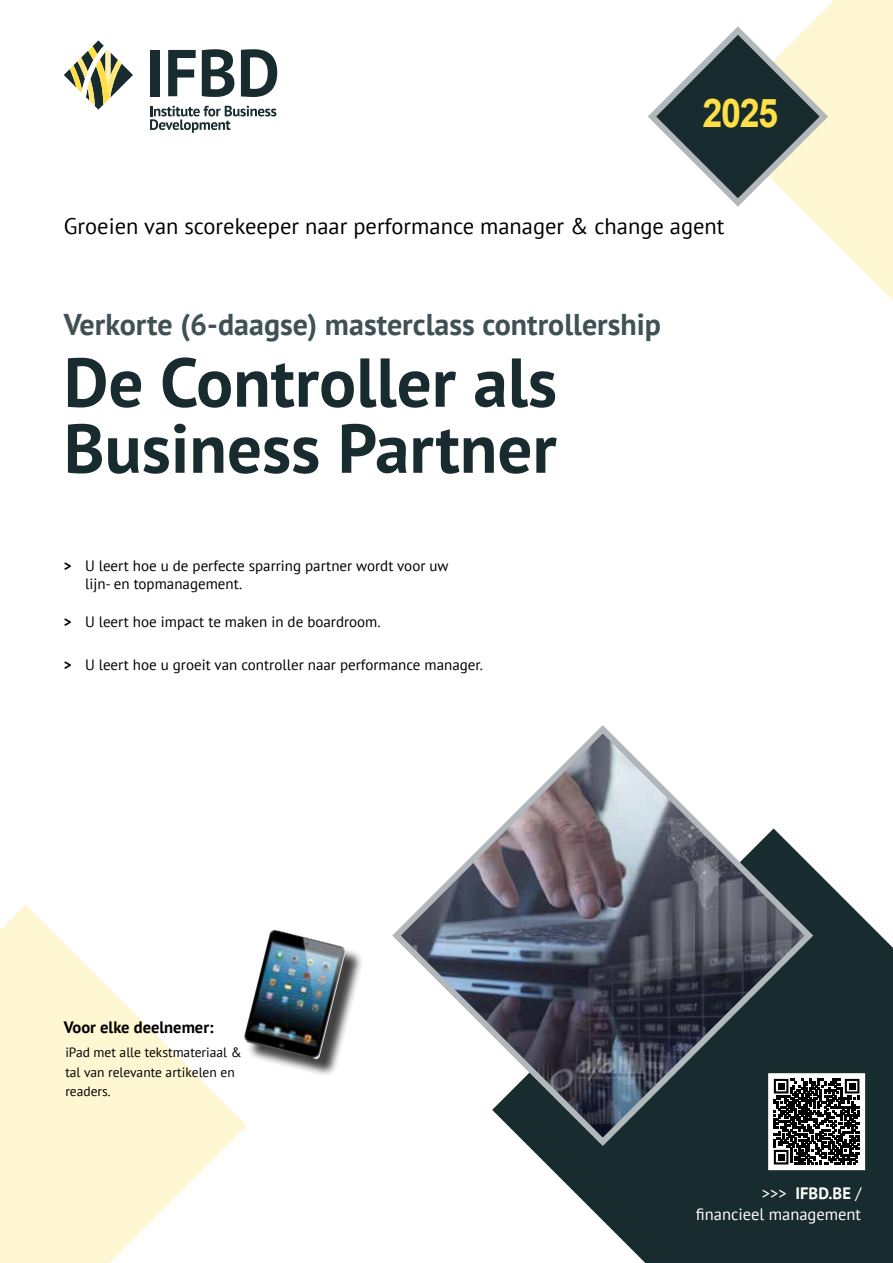
<style>
.page{position:relative;width:893px;height:1263px;background:#fff}
.page>*{position:absolute;margin:0;border:0;box-sizing:border-box;transform-origin:0 0}
.t1{font:700 69px/66px "PT Sans";color:#182b2e}
.t2{font:700 39.6px "Arial";color:#ffe147;scale:.91 1}
.t3{font:700 30px "PT Sans";color:#405156}
.t4{font:22.5px "PT Sans";color:#000}
.t5{font:16.5px/21px "PT Sans";color:#fff;text-align:right}
.t6{font:700 16.5px "PT Sans";color:#000}
.t7{font:15px/18px "PT Sans";color:#000}
.t8{font:13.5px/19.5px "PT Sans";color:#000}
.s1{font-weight:700}
</style>
<div class="page">
<svg style="left:803px;top:0;width:90px;height:301px;fill:#fff6d2"></svg>
<svg style="left:0;top:904px;width:247px;height:359px;fill:#fff6d2"></svg>
<svg style="left:648px;top:22px;width:184px;height:189px"></svg>
<svg style="left:532px;top:872px;width:361px;height:391px;fill:#182b2e"></svg>
<svg style="left:64px;top:40px;width:69px;height:70px"></svg>
<div style="left:150px;top:50px;width:9px;height:46px;background:#182b2e"></div>
<svg style="left:168px;top:50px;width:28px;height:46px"></svg>
<svg style="left:202px;top:49px;width:32px;height:48px"></svg>
<svg style="left:241px;top:49px;width:36px;height:48px"></svg>
<svg style="left:150px;top:106px;width:126px;height:27px"></svg>
<svg style="left:392px;top:725px;width:425px;height:425px"></svg>
<div style="left:770px;top:1075px;width:94px;height:94px;background:linear-gradient(to right,#fff,#fff)"></div>
<svg style="left:774px;top:1079px;width:85px;height:85px"></svg>
<div style="left:768px;top:1073px;width:97px;height:97px;border:3px solid #fff"></div>
<div style="left:247px;top:932px;width:117px;height:145px;background:#000;opacity:.75"></div>
<img style="left:243px;top:929px;width:103px;height:130px">
<h2 class="t2" style="left:702px;top:87px;width:85px">2025</h2>
<h3 class="t4" style="left:64px;top:212px;width:662px">Groeien van scorekeeper naar performance manager &amp; change agent</h3>
<h3 class="t3" style="left:64px;top:304px;width:599px">Verkorte (6-daagse) masterclass controllership</h3>
<h1 class="t1" style="left:64px;top:348px;width:495px">De Controller als<br>Business Partner</h1>
<p class="t7" style="left:85px;top:556px;width:365px;text-indent:-21px"><span class="s1">&gt;</span> U leert hoe u de perfecte sparring partner wordt voor uw lijn- en topmanagement.</p>
<p class="t7" style="left:64px;top:613px;width:318px"><span class="s1">&gt;</span> U leert hoe impact te maken in de boardroom.</p>
<p class="t7" style="left:64px;top:655px;width:421px"><span class="s1">&gt;</span> U leert hoe u groeit van controller naar performance manager.</p>
<p class="t6" style="left:64px;top:1016px;width:151px">Voor elke deelnemer:</p>
<p class="t8" style="left:65px;top:1042px;width:178px">iPad met alle tekstmateriaal &amp; tal van relevante artikelen en readers.</p>
<p class="t5" style="left:696px;top:1182px;width:167px">&gt;&gt;&gt; <span class="s1">IFBD.BE</span> / financieel management</p>
</div>
